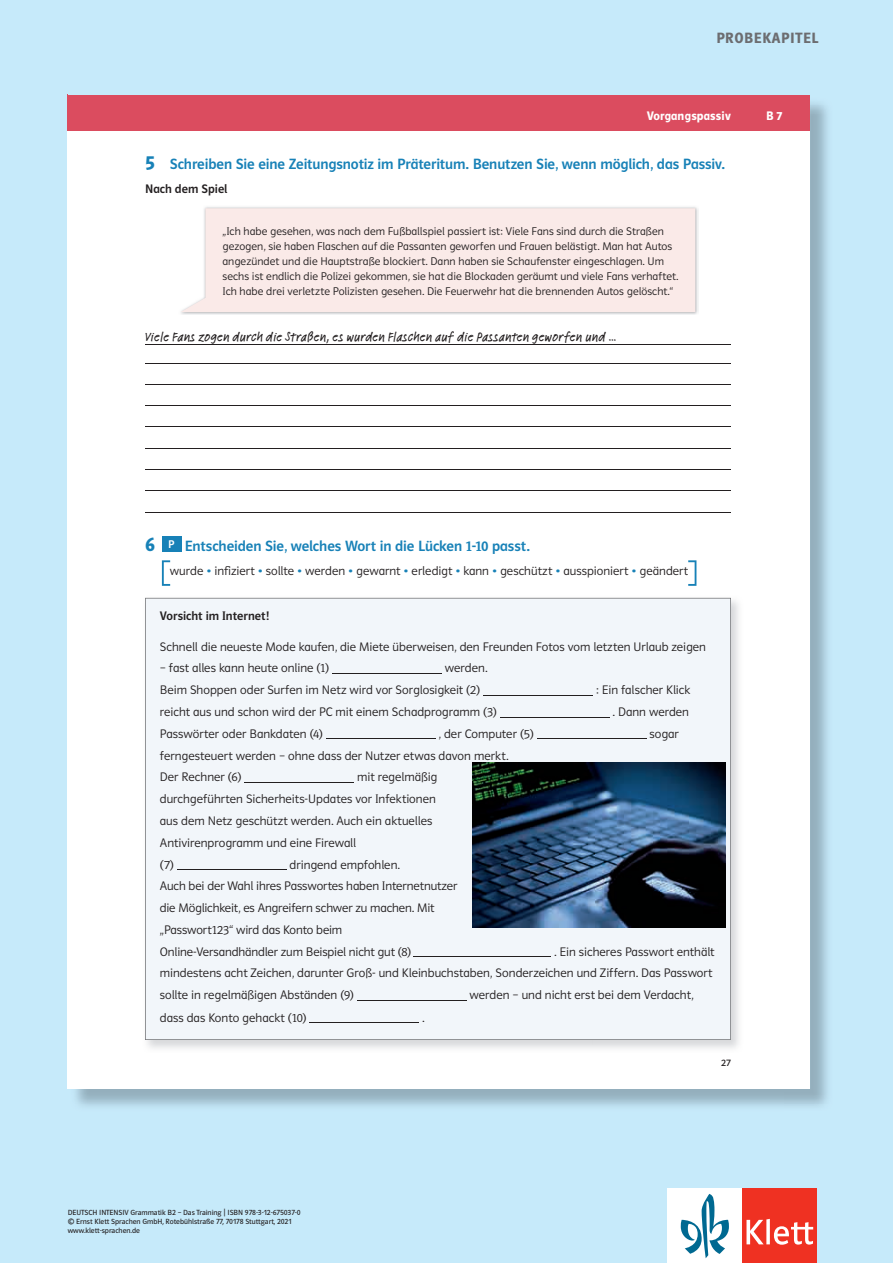
<style>
.page{position:relative;width:893px;height:1263px;background:#c6eafa}
.page>*{position:absolute;margin:0;border:0;box-sizing:border-box;transform-origin:0 0}
.t1{font:19.95px "Polo Basis TB Hfett";color:#1781b7}
.t2{font:15px "Polo Basis TB Krftg";letter-spacing:-.005em;color:#1781b7}
.t3{font:600 15px "Polo CEF";letter-spacing:.04em;color:#6c6d70}
.t4{font:500 13.65px "Feltpen Com";letter-spacing:.01em;color:#231f20}
.t5{font:12.45px/21.8px "Polo Basis TB Leicht";letter-spacing:.005em;color:#231f20}
.t6{font:12.45px "Polo Basis TB Krftg";color:#231f20}
.t7{font:12.45px "Polo Basis TB Hfett";color:#fff}
.t8{font:11.25px/15px "Polo Basis TB Leicht";letter-spacing:.01em;color:#231f20}
.t9{font:11.25px "Polo Basis TB Krftg";color:#fff}
.t10{font:9.9px "Polo Basis TB Buch";color:#231f20}
.t11{font:7.5px/9px "Polo CEF";color:#231f20}
.s1{font-family:"Polo Basis TB Hfett";font-size:19.95px}
.s2{color:#1781b7}
</style>
<div class="page">
<div style="left:668px;top:1188px;width:74px;height:75px;background:#fff"></div>
<div style="left:742px;top:1188px;width:74px;height:75px;background:#ef3122"></div>
<svg style="left:746px;top:1219px;width:67px;height:26px"></svg>
<svg style="left:681px;top:1194px;width:48px;height:64px"></svg>
<div style="left:68px;top:95px;width:742px;height:994px;background:#fff"></div>
<div style="left:68px;top:95px;width:742px;height:36px;background:#db4c5f"></div>
<hr style="left:145px;top:345px;width:586px;height:1px;background:#231f20">
<hr style="left:145px;top:363px;width:586px;height:1px;background:#231f20">
<hr style="left:145px;top:384px;width:586px;height:1px;background:#231f20">
<hr style="left:145px;top:405px;width:586px;height:1px;background:#231f20">
<hr style="left:145px;top:427px;width:586px;height:1px;background:#231f20">
<hr style="left:145px;top:448px;width:586px;height:1px;background:#231f20">
<hr style="left:145px;top:469px;width:586px;height:1px;background:#231f20">
<hr style="left:145px;top:490px;width:586px;height:1px;background:#231f20">
<hr style="left:145px;top:512px;width:586px;height:1px;background:#231f20">
<img style="left:181px;top:207px;width:517px;height:108px">
<div style="left:181px;top:208px;width:514px;height:104px;background:#faeae8"></div>
<svg style="left:162px;top:560px;width:8px;height:26px"></svg>
<svg style="left:688px;top:560px;width:8px;height:26px"></svg>
<svg style="left:145px;top:598px;width:586px;height:442px;fill:#f2f6fa"></svg>
<div style="left:162px;top:536px;width:19px;height:16px;background:#1781b7"></div>
<p class="t3" style="left:716px;top:29px;width:104px">PROBEKAPITEL</p>
<p class="t7" style="left:647px;top:109px;width:85px">Vorgangspassiv</p>
<p class="t7" style="left:766px;top:109px;width:18px">B 7</p>
<p class="t2" style="left:145px;top:155px;width:581px"><span class="s1">5</span> Schreiben Sie eine Zeitungsnotiz im Präteritum. Benutzen Sie, wenn möglich, das Passiv.</p>
<p class="t6" style="left:145px;top:182px;width:84px">Nach dem Spiel</p>
<p class="t8" style="left:222px;top:224px;width:458px">„Ich habe gesehen, was nach dem Fußballspiel passiert ist: Viele Fans sind durch die Straßen gezogen, sie haben Flaschen auf die Passanten geworfen und Frauen belästigt. Man hat Autos angezündet und die Hauptstraße blockiert. Dann haben sie Schaufenster eingeschlagen. Um sechs ist endlich die Polizei gekommen, sie hat die Blockaden geräumt und viele Fans verhaftet.<br>Ich habe drei verletzte Polizisten gesehen. Die Feuerwehr hat die brennenden Autos gelöscht.“</p>
<p class="t4" style="left:145px;top:327px;width:473px">Viele Fans zogen durch die Straßen, es wurden Flaschen auf die Passanten geworfen und …</p>
<h1 class="t1" style="left:145px;top:533px;width:11px">6</h1>
<p class="t2" style="left:185px;top:538px;width:347px">Entscheiden Sie, welches Wort in die Lücken 1-10 passt.</p>
<p class="t5" style="left:170px;top:560px;width:520px">wurde <span class="s2">•</span> infiziert <span class="s2">•</span> sollte <span class="s2">•</span> werden <span class="s2">•</span> gewarnt <span class="s2">•</span> erledigt <span class="s2">•</span> kann <span class="s2">•</span> geschützt <span class="s2">•</span> ausspioniert <span class="s2">•</span> geändert</p>
<p class="t9" style="left:168px;top:538px;width:8px">P</p>
<p class="t6" style="left:160px;top:609px;width:111px">Vorsicht im Internet!</p>
<p class="t5" style="left:160px;top:636px;width:548px">Schnell die neueste Mode kaufen, die Miete überweisen, den Freunden Fotos vom letzten Urlaub zeigen</p>
<p class="t5" style="left:160px;top:657px;width:171px">– fast alles kann heute online (1)</p>
<p class="t5" style="left:160px;top:657px;width:329px;text-indent:285px">werden.<br>Beim Shoppen oder Surfen im Netz wird vor Sorglosigkeit (2)</p>
<p class="t5" style="left:596px;top:679px;width:96px">: Ein falscher Klick</p>
<p class="t5" style="left:160px;top:701px;width:339px">reicht aus und schon wird der PC mit einem Schadprogramm (3)</p>
<p class="t5" style="left:612px;top:701px;width:78px">. Dann werden</p>
<p class="t5" style="left:160px;top:723px;width:165px">Passwörter oder Bankdaten (4)</p>
<p class="t5" style="left:439px;top:723px;width:97px">, der Computer (5)</p>
<p class="t5" style="left:649px;top:723px;width:31px">sogar</p>
<p class="t5" style="left:160px;top:745px;width:350px">ferngesteuert werden – ohne dass der Nutzer etwas davon merkt.<br>Der Rechner (6)</p>
<p class="t5" style="left:160px;top:766px;width:279px;text-indent:197px">mit regelmäßig durchgeführten Sicherheits-Updates vor Infektionen aus dem Netz geschützt werden. Auch ein aktuelles<br>Antivirenprogramm und eine Firewall<br>(7)</p>
<p class="t5" style="left:160px;top:853px;width:299px;text-indent:130px">dringend empfohlen.<br>Auch bei der Wahl ihres Passwortes haben Internetnutzer die Möglichkeit, es Angreifern schwer zu machen. Mit „Passwort123“ wird das Konto beim Online-Versandhändler zum Beispiel nicht gut (8)</p>
<p class="t5" style="left:160px;top:941px;width:556px;text-indent:394px">. Ein sicheres Passwort enthält mindestens acht Zeichen, darunter Groß- und Kleinbuchstaben, Sonderzeichen und Ziffern. Das Passwort sollte in regelmäßigen Abständen (9)</p>
<p class="t5" style="left:470px;top:984px;width:225px">werden – und nicht erst bei dem Verdacht,</p>
<p class="t5" style="left:160px;top:1007px;width:148px">dass das Konto gehackt (10)</p>
<p class="t5" style="left:422px;top:1007px;width:4px">.</p>
<p class="t11" style="left:68px;top:1208px;width:234px">DEUTSCH INTENSIV Grammatik B2 – Das Training ⏐ ISBN 978-3-12-675037-0 © Ernst Klett Sprachen GmbH, Rotebühlstraße 77, 70178 Stuttgart, 2021 www.klett-sprachen.de</p>
<p class="t10" style="left:721px;top:1057px;width:11px">27</p>
</div>
